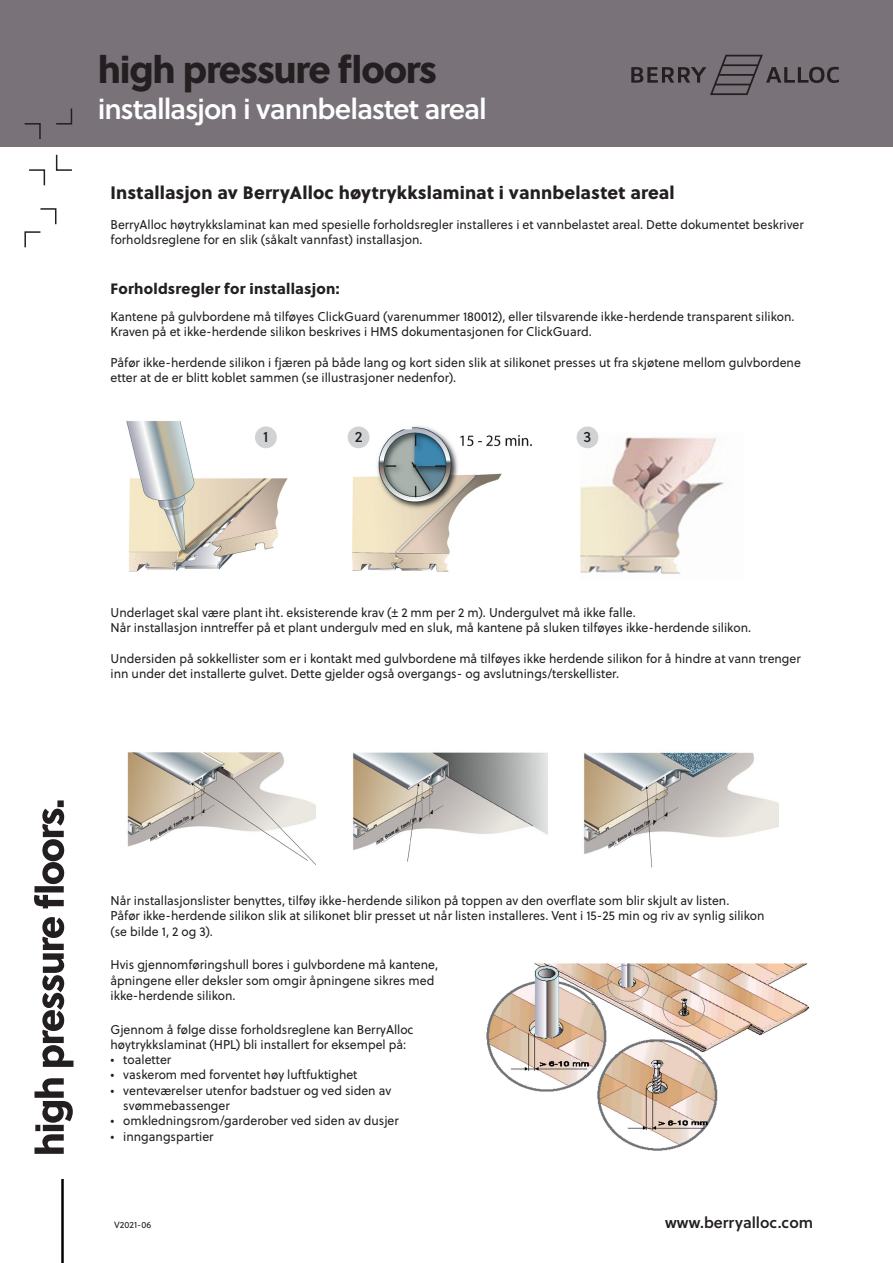
<style>
.page{position:relative;width:893px;height:1263px;background:#fff}
.page>*{position:absolute;margin:0;border:0;box-sizing:border-box;transform-origin:0 0}
.t1{font:37.5px "Soleil Xb";letter-spacing:-.035em;color:#231f20}
.t2{font:28.5px "Soleil Sb";letter-spacing:-.04em;color:#fff}
.t3{font:18px "Soleil Xb";letter-spacing:.01em;color:#231f20}
.t4{font:15.6px "Soleil Sb";color:#231f20}
.t5{font:15px "Soleil Xb";letter-spacing:.015em;color:#231f20}
.t6{font:15px "Soleil Bk";color:#231f20}
.t7{font:12.75px/15.3px "Soleil";color:#231f20;scale:.96 1}
.t8{font:9px "Soleil";color:#231f20}
</style>
<div class="page">
<div style="left:0;top:0;width:893px;height:147px;background:#7a7279"></div>
<hr style="left:61px;top:1179px;width:3px;height:84px;background:#000">
<svg style="left:631px;top:55px;width:208px;height:40px"></svg>
<img style="left:126px;top:421px;width:162px;height:151px">
<img style="left:347px;top:426px;width:185px;height:146px">
<img style="left:576px;top:432px;width:148px;height:142px">
<img style="left:127px;top:752px;width:189px;height:113px">
<img style="left:352px;top:752px;width:195px;height:110px">
<img style="left:583px;top:752px;width:195px;height:116px">
<img style="left:486px;top:963px;width:324px;height:188px">
<div style="left:255px;top:426px;width:22px;height:22px;background:#d1d2d4;border-radius:50%"></div>
<div style="left:577px;top:426px;width:21px;height:22px;background:#d1d2d4;border-radius:50%"></div>
<div style="left:348px;top:426px;width:21px;height:22px;background:#d1d2d4;border-radius:50%"></div>
<svg style="left:24px;top:108px;width:49px;height:140px"></svg>
<svg style="left:34px;top:800px;width:39px;height:354px"></svg>
<h1 class="t1" style="left:98px;top:40px;width:341px">high pressure floors</h1>
<h2 class="t2" style="left:98px;top:87px;width:390px">installasjon i vannbelastet areal</h2>
<h3 class="t3" style="left:111px;top:178px;width:566px">Installasjon av BerryAlloc høytrykkslaminat i vannbelastet areal</h3>
<p class="t7" style="left:111px;top:217px;width:724px">BerryAlloc høytrykkslaminat kan med spesielle forholdsregler installeres i et vannbelastet areal. Dette dokumentet beskriver forholdsreglene for en slik (såkalt vannfast) installasjon.</p>
<p class="t5" style="left:111px;top:277px;width:230px">Forholdsregler for installasjon:</p>
<p class="t7" style="left:111px;top:309px;width:714px">Kantene på gulvbordene må tilføyes ClickGuard (varenummer 180012), eller tilsvarende ikke-herdende transparent silikon.<br>Kraven på et ikke-herdende silikon beskrives i HMS dokumentasjonen for ClickGuard.</p>
<p class="t7" style="left:111px;top:355px;width:721px">Påfør ikke-herdende silikon i fjæren på både lang og kort siden slik at silikonet presses ut fra skjøtene mellom gulvbordene etter at de er blitt koblet sammen (se illustrasjoner nedenfor).</p>
<p class="t6" style="left:263px;top:425px;width:7px">1</p>
<p class="t6" style="left:355px;top:425px;width:9px">2</p>
<p class="t6" style="left:584px;top:425px;width:9px">3</p>
<p class="t7" style="left:111px;top:604px;width:669px">Underlaget skal være plant iht. eksisterende krav (± 2 mm per 2 m). Undergulvet må ikke falle.<br>Når installasjon inntreffer på et plant undergulv med en sluk, må kantene på sluken tilføyes ikke-herdende silikon.</p>
<p class="t7" style="left:111px;top:650px;width:720px">Undersiden på sokkellister som er i kontakt med gulvbordene må tilføyes ikke herdende silikon for å hindre at vann trenger inn under det installerte gulvet. Dette gjelder også overgangs- og avslutnings/terskellister.</p>
<p class="t7" style="left:111px;top:893px;width:683px">Når installasjonslister benyttes, tilføy ikke-herdende silikon på toppen av den overflate som blir skjult av listen.<br>Påfør ikke-herdende silikon slik at silikonet blir presset ut når listen installeres. Vent i 15-25 min og riv av synlig silikon (se bilde 1, 2 og 3).</p>
<p class="t7" style="left:111px;top:957px;width:343px">Hvis gjennomføringshull bores i gulvbordene må kantene, åpningene eller deksler som omgir åpningene sikres med ikke-herdende silikon.</p>
<p class="t7" style="left:111px;top:1021px;width:317px">Gjennom å følge disse forholdsreglene kan BerryAlloc høytrykkslaminat (HPL) bli installert for eksempel på:</p>
<p class="t7" style="left:111px;top:1052px;width:65px">• toaletter</p>
<p class="t7" style="left:111px;top:1067px;width:259px">• vaskerom med forventet høy luftfuktighet</p>
<p class="t7" style="left:123px;top:1082px;width:281px;text-indent:-13px">• venteværelser utenfor badstuer og ved siden av svømmebassenger</p>
<p class="t7" style="left:111px;top:1113px;width:302px">• omkledningsrom/garderober ved siden av dusjer</p>
<p class="t7" style="left:111px;top:1128px;width:109px">• inngangspartier</p>
<p class="t8" style="left:114px;top:1218px;width:39px">V2021-06</p>
<p class="t4" style="left:665px;top:1210px;width:150px">www.berryalloc.com</p>
</div>
